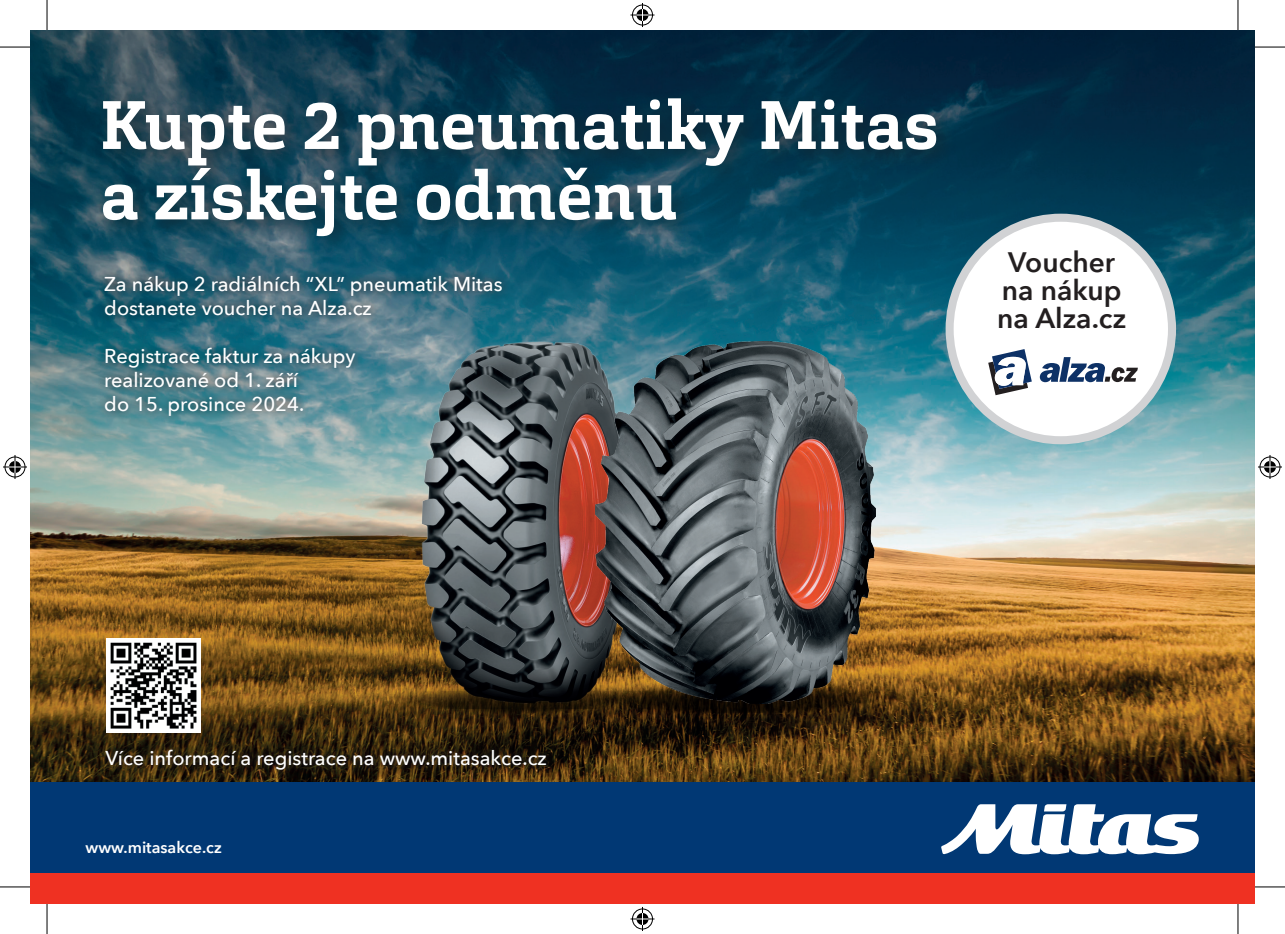
<style>
.page{position:relative;width:1285px;height:934px;background:#fff}
.page>*{position:absolute;margin:0;border:0;box-sizing:border-box;transform-origin:0 0}
.t1{font:700 67.6px/70.4px "Cargan";color:#fff}
.t2{font:600 28px/28px "Avenir Next";color:#231f20;text-align:center}
.t3{font:500 20px/24px "Avenir Next";color:#fff}
.t4{font:600 16px "Avenir Next";color:#fff}
</style>
<div class="page">
<img style="left:30px;top:30px;width:1225px;height:752px">
<div style="left:96px;top:266px;width:415px;height:159px;background:#231f20;opacity:.87"></div>
<div style="left:97px;top:740px;width:458px;height:39px;background:#231f20;opacity:.88"></div>
<div style="left:30px;top:872px;width:1225px;height:31px;background:#ef3122"></div>
<div style="left:30px;top:782px;width:1225px;height:90px;background:#013874"></div>
<img style="left:373px;top:655px;width:296px;height:72px">
<img style="left:875px;top:655px;width:58px;height:29px">
<img style="left:669px;top:684px;width:264px;height:43px">
<svg style="left:941px;top:804px;width:258px;height:49px"></svg>
<img style="left:421px;top:341px;width:174px;height:361px">
<img style="left:595px;top:341px;width:280px;height:361px">
<div style="left:93px;top:88px;width:864px;height:169px;background:#231f20;opacity:.52"></div>
<div style="left:945px;top:213px;width:231px;height:231px;background:#d1d2d4;border-radius:50%"></div>
<div style="left:953px;top:222px;width:215px;height:214px;background:#fff;border-radius:50%"></div>
<svg style="left:988px;top:349px;width:43px;height:46px"></svg>
<svg style="left:1039px;top:357px;width:99px;height:25px"></svg>
<img style="left:107px;top:638px;width:94px;height:94px">
<hr style="left:0;top:47px;width:30px;height:1px;background:#000">
<hr style="left:1255px;top:47px;width:30px;height:1px;background:#000">
<hr style="left:0;top:886px;width:30px;height:1px;background:#000">
<hr style="left:1255px;top:886px;width:30px;height:1px;background:#000">
<hr style="left:47px;top:0;width:1px;height:30px;background:#000">
<hr style="left:47px;top:903px;width:1px;height:30px;background:#000">
<hr style="left:1237px;top:0;width:1px;height:30px;background:#000">
<hr style="left:1237px;top:903px;width:1px;height:30px;background:#000">
<svg style="left:630px;top:3px;width:24px;height:24px"></svg>
<svg style="left:630px;top:907px;width:24px;height:23px"></svg>
<svg style="left:3px;top:455px;width:24px;height:24px"></svg>
<svg style="left:1258px;top:455px;width:24px;height:24px"></svg>
<h1 class="t1" style="left:100px;top:91px;width:840px">Kupte 2 pneumatiky Mitas a získejte odměnu</h1>
<p class="t3" style="left:104px;top:271px;width:400px">Za nákup 2 radiálních “XL” pneumatik Mitas dostanete voucher na Alza.cz</p>
<p class="t3" style="left:104px;top:343px;width:253px">Registrace faktur za nákupy realizované od 1. září<br>do 15. prosince 2024.</p>
<h2 class="t2" style="left:997px;top:247px;width:131px">Voucher na nákup na Alza.cz</h2>
<p class="t3" style="left:105px;top:745px;width:443px">Více informací a registrace na www.mitasakce.cz</p>
<p class="t4" style="left:86px;top:833px;width:138px">www.mitasakce.cz</p>
</div>
